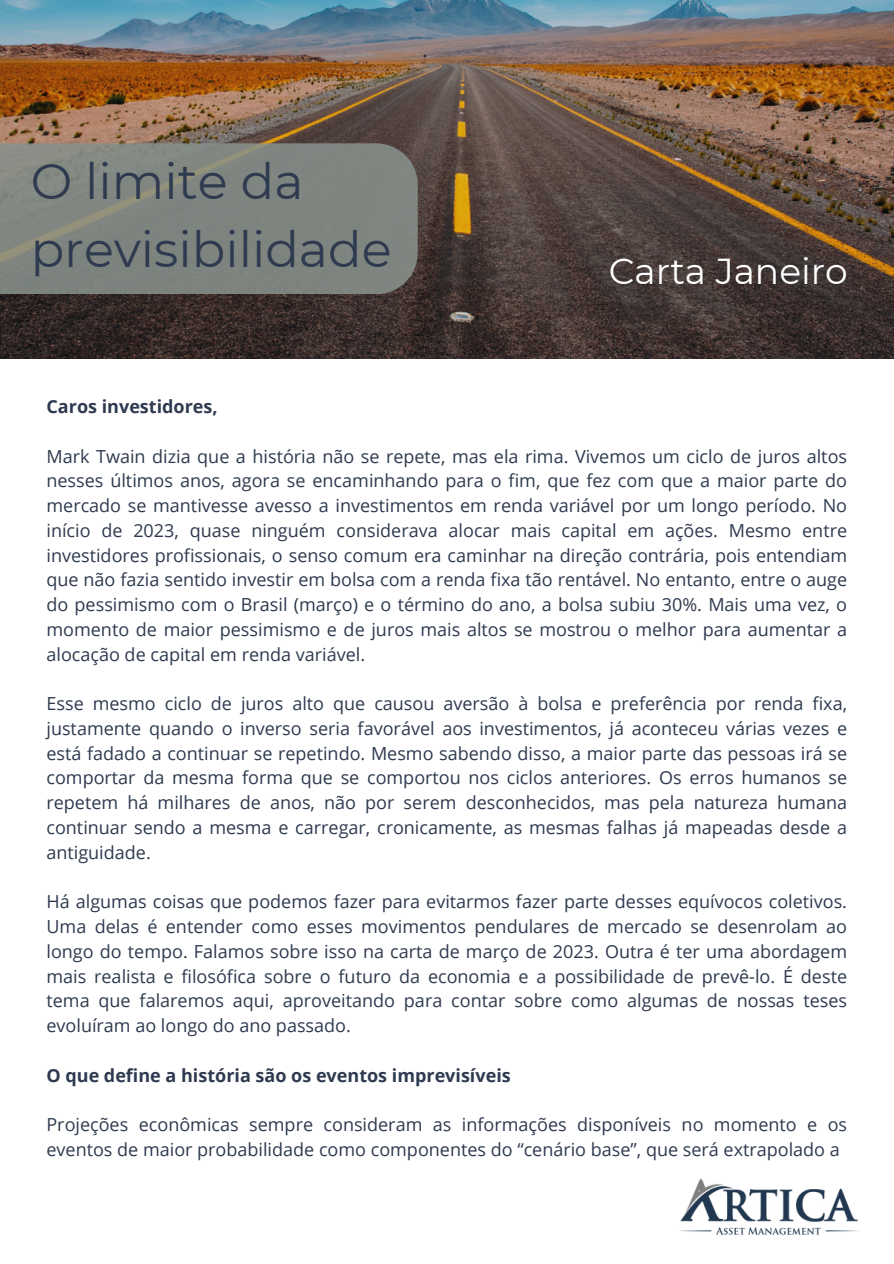
<style>
.page{position:relative;width:894px;height:1264px;background:#fff}
.page>*{position:absolute;margin:0;border:0;box-sizing:border-box;transform-origin:0 0}
.t1{font:49.5px/68.7px "Montserrat";color:#2e3a4f}
.t2{font:36px "Montserrat";color:#fff}
.t3{font:18px/24.8px "Open Sans";color:#2e3a4f;text-align:justify}
.t4{font:700 18px "Open Sans";color:#2e3a4f}
</style>
<div class="page">
<img style="left:0;top:0;width:893px;height:359px">
<svg style="left:0;top:143px;width:417px;height:151px;background:#7f847f"></svg>
<img style="left:679px;top:1178px;width:181px;height:57px">
<p class="t1" style="left:31px;top:147px;width:362px">O limite da previsibilidade</p>
<p class="t2" style="left:608px;top:249px;width:240px">Carta Janeiro</p>
<h2 class="t4" style="left:46px;top:394px;width:173px">Caros investidores,</h2>
<h3 class="t3" style="left:46px;top:443px;width:802px">Mark Twain dizia que a história não se repete, mas ela rima. Vivemos um ciclo de juros altos nesses últimos anos, agora se encaminhando para o fim, que fez com que a maior parte do mercado se mantivesse avesso a investimentos em renda variável por um longo período. No início de 2023, quase ninguém considerava alocar mais capital em ações. Mesmo entre investidores profissionais, o senso comum era caminhar na direção contrária, pois entendiam que não fazia sentido investir em bolsa com a renda fixa tão rentável. No entanto, entre o auge do pessimismo com o Brasil (março) e o término do ano, a bolsa subiu 30%. Mais uma vez, o momento de maior pessimismo e de juros mais altos se mostrou o melhor para aumentar a alocação de capital em renda variável.</h3>
<p class="t3" style="left:46px;top:690px;width:802px">Esse mesmo ciclo de juros alto que causou aversão à bolsa e preferência por renda fixa, justamente quando o inverso seria favorável aos investimentos, já aconteceu várias vezes e está fadado a continuar se repetindo. Mesmo sabendo disso, a maior parte das pessoas irá se comportar da mesma forma que se comportou nos ciclos anteriores. Os erros humanos se repetem há milhares de anos, não por serem desconhecidos, mas pela natureza humana continuar sendo a mesma e carregar, cronicamente, as mesmas falhas já mapeadas desde a antiguidade.</p>
<p class="t3" style="left:46px;top:888px;width:802px">Há algumas coisas que podemos fazer para evitarmos fazer parte desses equívocos coletivos.<br>Uma delas é entender como esses movimentos pendulares de mercado se desenrolam ao longo do tempo. Falamos sobre isso na carta de março de 2023. Outra é ter uma abordagem mais realista e filosófica sobre o futuro da economia e a possibilidade de prevê-lo. É deste tema que falaremos aqui, aproveitando para contar sobre como algumas de nossas teses evoluíram ao longo do ano passado.</p>
<p class="t4" style="left:46px;top:1062px;width:465px">O que define a história são os eventos imprevisíveis</p>
<h3 class="t3" style="left:46px;top:1111px;width:802px">Projeções econômicas sempre consideram as informações disponíveis no momento e os eventos de maior probabilidade como componentes do “cenário base”, que será extrapolado a</h3>
</div>
